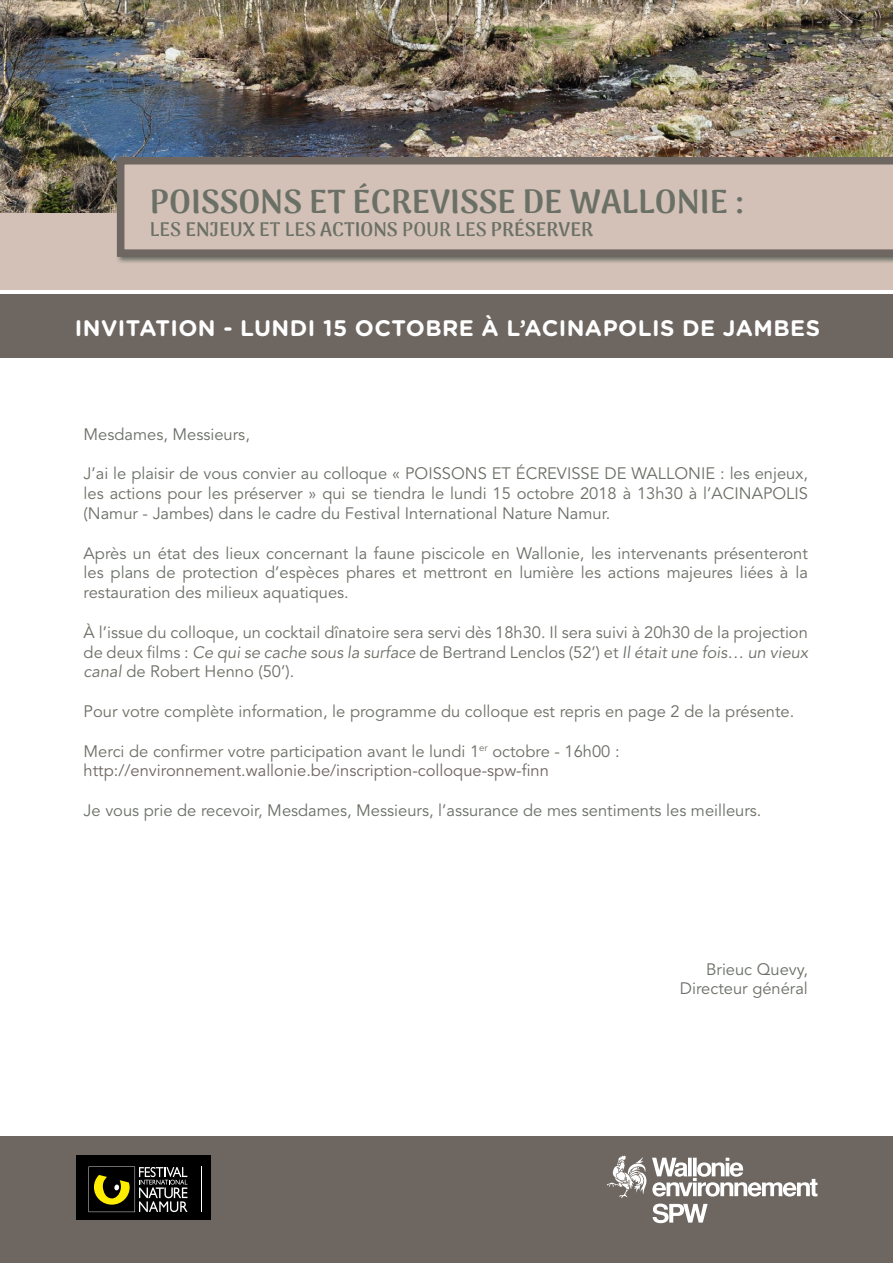
<style>
.page{position:relative;width:893px;height:1263px;background:#fff}
.page>*{position:absolute;margin:0;border:0;box-sizing:border-box;transform-origin:0 0}
.t1{font:900 33px "Arima Madurai";color:#6b7066}
.t2{font:700 22.5px "Gotham Rounded";letter-spacing:.02em;color:#fff}
.t3{font:800 19.5px "Arima Madurai";color:#6b7066}
.t4{font:16.5px/19.8px "Avenir LT Std";color:#6b7066;text-align:justify}
.t5{font:16.5px/19.8px "Avenir LT Std";color:#6e6661}
.s1{font-weight:700}
.s2{color:#6b7066}
</style>
<div class="page">
<div style="left:0;top:93px;width:893px;height:196px;background:#d3c1b7"></div>
<img style="left:0;top:0;width:893px;height:213px">
<img style="left:115px;top:155px;width:778px;height:108px">
<svg style="left:117px;top:157px;width:776px;height:100px"></svg>
<div style="left:0;top:294px;width:893px;height:64px;background:#6e6661"></div>
<div style="left:0;top:1136px;width:893px;height:127px;background:#6e6661"></div>
<svg style="left:607px;top:1155px;width:39px;height:43px"></svg>
<svg style="left:653px;top:1203px;width:55px;height:20px"></svg>
<svg style="left:652px;top:1158px;width:165px;height:38px"></svg>
<div style="left:76px;top:1155px;width:135px;height:65px;background:#000"></div>
<svg style="left:89px;top:1166px;width:99px;height:46px"></svg>
<hr style="left:202px;top:1167px;width:1px;height:45px;background:#fff">
<h1 class="t1" style="left:150px;top:178px;width:596px">POISSONS ET ÉCREVISSE DE WALLONIE :</h1>
<p class="t3" style="left:150px;top:216px;width:445px"><span class="s1">LES</span> ENJEUX <span class="s1">ET LES</span> ACTIONS <span class="s1">POUR LES</span> PRÉSERVER</p>
<h2 class="t2" style="left:75px;top:311px;width:747px">INVITATION - LUNDI 15 OCTOBRE À L’ACINAPOLIS DE JAMBES</h2>
<p class="t4" style="left:84px;top:425px;width:168px">Mesdames, Messieurs,</p>
<p class="t4" style="left:84px;top:464px;width:726px">J’ai le plaisir de vous convier au colloque « POISSONS ET ÉCREVISSE DE WALLONIE : les enjeux, les actions pour les préserver » qui se tiendra le lundi 15 octobre 2018 à 13h30 à l’ACINAPOLIS (Namur - Jambes) dans le cadre du Festival International Nature Namur.</p>
<p class="t4" style="left:84px;top:543px;width:726px">Après un état des lieux concernant la faune piscicole en Wallonie, les intervenants présenteront les plans de protection d’espèces phares et mettront en lumière les actions majeures liées à la restauration des milieux aquatiques.</p>
<p class="t4" style="left:84px;top:623px;width:728px;text-align:left">À l’issue du colloque, un cocktail dînatoire sera servi dès 18h30. Il sera suivi à 20h30 de la projection de deux films : Ce qui se cache sous la surface de Bertrand Lenclos (52’) et Il était une fois… un vieux canal de Robert Henno (50’).</p>
<p class="t4" style="left:84px;top:702px;width:712px">Pour votre complète information, le programme du colloque est repris en page 2 de la présente.</p>
<p class="t5" style="left:84px;top:741px;width:537px"><span class="s2">Merci de confirmer votre participation avant le lundi 1</span><sup>er</sup> <span class="s2">octobre - 16h00 : </span>http://environnement.wallonie.be/inscription-colloque-spw-finn</p>
<p class="t4" style="left:84px;top:801px;width:679px">Je vous prie de recevoir, Mesdames, Messieurs, l’assurance de mes sentiments les meilleurs.</p>
<p class="t4" style="left:680px;top:959px;width:129px;text-align:right">Brieuc Quevy,<br>Directeur général</p>
</div>
